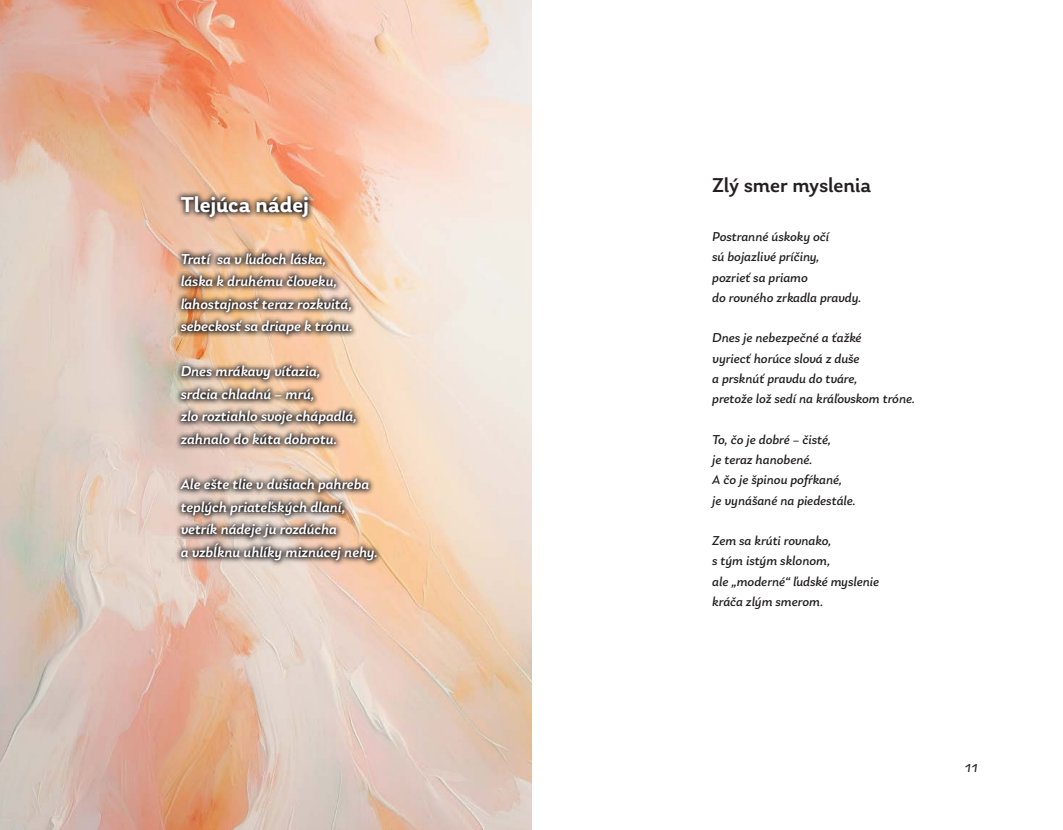
<style>
.page{position:relative;width:1063px;height:830px;background:#fff}
.page>*{position:absolute;margin:0;border:0;box-sizing:border-box;transform-origin:0 0}
.t1{font:600 22.5px "Laca";letter-spacing:-.005em;color:#fff}
.t2{font:500 21px "Laca";letter-spacing:-.005em;color:#231f20}
.t3{font:italic 500 15px/22.5px "Laca";color:#fff}
.t4{font:italic 13.5px/20.2px "Laca";color:#231f20}
.t5{font:italic 12px "Laca";color:#231f20}
</style>
<div class="page">
<img style="left:0;top:0;width:531px;height:829px">
<img style="left:174px;top:190px;width:209px;height:376px">
<h1 class="t1" style="left:181px;top:192px;width:130px">Tlejúca nádej</h1>
<p class="t3" style="left:181px;top:247px;width:174px">Tratí sa v ľuďoch láska, láska k druhému človeku, ľahostajnosť teraz rozkvitá, sebeckosť sa driape k trónu.</p>
<p class="t3" style="left:181px;top:360px;width:178px">Dnes mrákavy víťazia, srdcia chladnú – mrú,<br>zlo roztiahlo svoje chápadlá, zahnalo do kúta dobrotu.</p>
<p class="t3" style="left:181px;top:472px;width:199px">Ale ešte tlie v dušiach pahreba teplých priateľských dlaní, vetrík nádeje ju rozdúcha<br>a vzbĺknu uhlíky miznúcej nehy.</p>
<h2 class="t2" style="left:712px;top:173px;width:161px">Zlý smer myslenia</h2>
<p class="t4" style="left:712px;top:226px;width:151px">Postranné úskoky očí<br>sú bojazlivé príčiny,<br>pozrieť sa priamo<br>do rovného zrkadla pravdy.</p>
<p class="t4" style="left:712px;top:327px;width:204px">Dnes je nebezpečné a ťažké<br>vyriecť horúce slová z duše<br>a prsknúť pravdu do tváre,<br>pretože lož sedí na kráľovskom tróne.</p>
<p class="t4" style="left:712px;top:429px;width:145px">To, čo je dobré – čisté,<br>je teraz hanobené.<br>A čo je špinou pofŕkané,<br>je vynášané na piedestále.</p>
<p class="t4" style="left:712px;top:530px;width:169px">Zem sa krúti rovnako,<br>s tým istým sklonom,<br>ale „moderné“ ľudské myslenie kráča zlým smerom.</p>
<p class="t5" style="left:964px;top:760px;width:15px">11</p>
</div>
